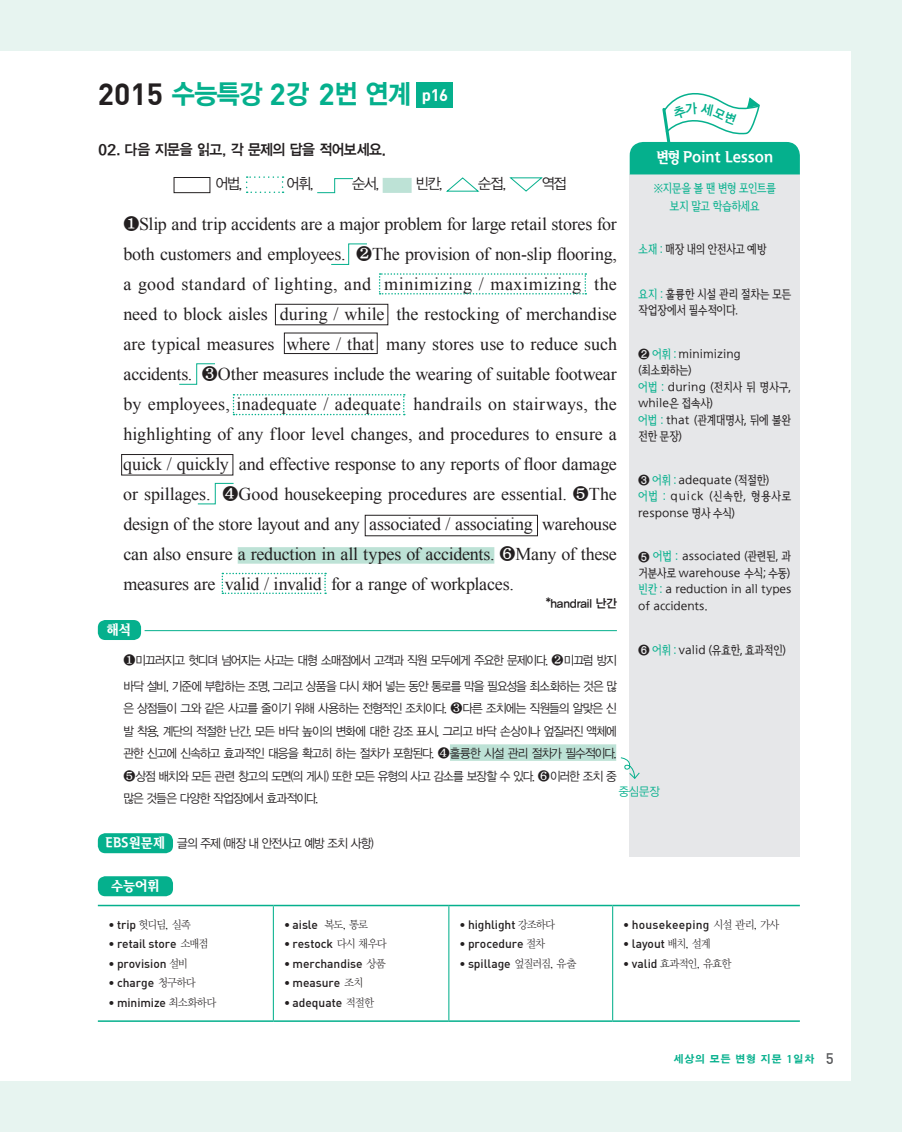
<style>
.page{position:relative;width:902px;height:1132px;background:#fff}
.page>*{position:absolute;margin:0;border:0;box-sizing:border-box;transform-origin:0 0}
.t1{font:27px "YDIYGO350";letter-spacing:-.03em;color:#05b08d;scale:.93 1}
.t2{font:18px/30px "Times New Roman";letter-spacing:-.015em;color:#231f20;text-align:justify}
.t3{font:15px "YDIYGO340";letter-spacing:-.03em;color:#231f20;scale:.93 1}
.t4{font:15px "YDIYGO320";letter-spacing:-.095em;color:#231f20;scale:.95 1}
.t5{font:15px "Rix Vita B";letter-spacing:.005em;color:#fff;scale:.93 1}
.t6{font:13.5px "Rix Vita B";color:#fff}
.t7{font:12.45px/22.5px "YDIYGO320";letter-spacing:-.08em;color:#231f20;scale:.93 1}
.t8{font:12px/16.5px "Rix Vita L";letter-spacing:-.015em;color:#231f20}
.t9{font:12px "Dinmed";color:#231f20}
.t10{font:12px/16.5px "Rix Vita L";letter-spacing:-.06em;color:#231f20;scale:.93 1}
.t11{font:12px/18px "Rix Vita L";letter-spacing:-.065em;color:#05b08d;text-align:center;scale:.93 1}
.t12{font:12px "Dinmed";letter-spacing:.02em;color:#231f20}
.t13{font:12px "Rix Vita L";letter-spacing:-.06em;color:#231f20}
.t14{font:12px "Rix Vita L";letter-spacing:-.065em;color:#231f20;scale:.93 1}
.t15{font:12px "YDIYGO340";letter-spacing:-.01em;color:#231f20}
.t16{font:12px "YDIYGO320";color:#05b08d;scale:.93 1}
.t17{font:11.25px "YDIY Mj O320";letter-spacing:-.09em;color:#231f20;scale:.95 1}
.t18{font:10.5px "SM3 K Gothic";letter-spacing:.025em;color:#05b08d}
.s1{font-family:"DIN";font-weight:700;font-size:30px;color:#231f20}
.s2{font-family:"DIN";font-weight:700;font-size:30px}
.s3{font-family:"DIN";font-weight:700;font-size:16.5px;color:#fff}
.s4{font-family:"SM3 K Gothic"}
.s5{font-family:"HCR Batang";font-weight:700;font-size:16.5px}
.s6{font-family:"HCR Batang";font-weight:700}
.s7{font-family:"Rix Vita B";font-size:13.5px;color:#fff}
.s8{font-family:"Dinmed";font-size:12px}
.s9{font-family:"YDIY Mj O320";font-size:11.25px}
.s10{color:#05b08d}
.s11{font-family:"HCR Batang"}
.s12{font-family:"Dinmed";font-size:15px;color:#57585a}
</style>
<div class="page">
<div style="left:13px;top:0;width:888px;height:1131px;background:#e7f4f0"></div>
<div style="left:0;top:0;width:13px;height:1131px;background:#e7f4f0"></div>
<div style="left:0;top:51px;width:13px;height:1029px;background:#fff"></div>
<div style="left:13px;top:51px;width:837px;height:1029px;background:#fff"></div>
<div style="left:382px;top:178px;width:29px;height:15px;background:#bde2d6"></div>
<div style="left:238px;top:547px;width:256px;height:16px;background:#bde2d6"></div>
<div style="left:450px;top:744px;width:166px;height:16px;background:#bde2d6"></div>
<div style="left:174px;top:177px;width:36px;height:16px;border:1px solid #231f20"></div>
<svg style="left:246px;top:176px;width:37px;height:17px"></svg>
<svg style="left:317px;top:178px;width:36px;height:15px"></svg>
<svg style="left:446px;top:177px;width:34px;height:15px"></svg>
<svg style="left:509px;top:177px;width:34px;height:15px"></svg>
<div style="left:98px;top:619px;width:43px;height:20px;background:#05b08d;border-radius:8px"></div>
<hr style="left:145px;top:630px;width:472px;height:1px;background:#05b08d">
<div style="left:98px;top:833px;width:75px;height:19px;background:#05b08d;border-radius:8px"></div>
<div style="left:98px;top:876px;width:75px;height:19px;background:#05b08d;border-radius:8px"></div>
<hr style="left:98px;top:904px;width:175px;height:1px;background:#05b08d">
<hr style="left:273px;top:904px;width:176px;height:1px;background:#05b08d">
<hr style="left:98px;top:1020px;width:175px;height:1px;background:#05b08d">
<hr style="left:273px;top:1020px;width:176px;height:1px;background:#05b08d">
<hr style="left:449px;top:904px;width:163px;height:1px;background:#05b08d">
<hr style="left:612px;top:904px;width:187px;height:1px;background:#05b08d">
<hr style="left:449px;top:1020px;width:163px;height:1px;background:#05b08d">
<hr style="left:612px;top:1020px;width:187px;height:1px;background:#05b08d">
<hr style="left:273px;top:905px;width:1px;height:115px;background:#05b08d">
<hr style="left:448px;top:905px;width:1px;height:115px;background:#05b08d">
<hr style="left:612px;top:905px;width:1px;height:115px;background:#05b08d">
<svg style="left:331px;top:243px;width:36px;height:22px"></svg>
<svg style="left:379px;top:273px;width:207px;height:21px"></svg>
<div style="left:275px;top:304px;width:113px;height:21px;border:1px solid #231f20"></div>
<div style="left:284px;top:332px;width:93px;height:22px;border:1px solid #231f20"></div>
<svg style="left:179px;top:363px;width:36px;height:22px"></svg>
<div style="left:121px;top:454px;width:112px;height:21px;border:1px solid #231f20"></div>
<svg style="left:197px;top:482px;width:37px;height:22px"></svg>
<div style="left:365px;top:514px;width:173px;height:22px;border:1px solid #231f20"></div>
<svg style="left:221px;top:572px;width:105px;height:22px"></svg>
<div style="left:629px;top:174px;width:170px;height:681px;background:#e6e7e9"></div>
<svg style="left:233px;top:394px;width:172px;height:21px"></svg>
<div style="left:416px;top:82px;width:37px;height:26px;background:#05b08d"></div>
<svg style="left:620px;top:757px;width:20px;height:22px"></svg>
<svg style="left:629px;top:93px;width:170px;height:81px"></svg>
<h1 class="t1" style="left:98px;top:80px;width:378px"><span class="s1">2015</span> 수능특강 <span class="s2">2</span>강 <span class="s2">2</span>번 연계 <span class="s3">p16</span></h1>
<p class="t3" style="left:98px;top:141px;width:311px"><span class="s4">02.</span> 다음 지문을 읽고, 각 문제의 답을 적어보세요.</p>
<p class="t4" style="left:215px;top:176px;width:30px">어법,</p>
<p class="t4" style="left:286px;top:176px;width:30px">어휘,</p>
<p class="t4" style="left:352px;top:176px;width:30px">순서,</p>
<p class="t4" style="left:415px;top:176px;width:30px">빈칸,</p>
<p class="t4" style="left:478px;top:176px;width:31px">순접,</p>
<p class="t4" style="left:541px;top:176px;width:28px">역접</p>
<p class="t2" style="left:123px;top:208px;width:495px"><span class="s5">❶</span>Slip and trip accidents are a major problem for large retail stores for both customers and employees. <span class="s5">❷</span>The provision of non-slip flooring, a good standard of lighting, and minimizing / maximizing the need to block aisles during / while the restocking of merchandise are typical measures where / that many stores use to reduce such accidents. <span class="s5">❸</span>Other measures include the wearing of suitable footwear by employees, inadequate / adequate handrails on stairways, the highlighting of any floor level changes, and procedures to ensure a quick / quickly and effective response to any reports of floor damage or spillages. <span class="s5">❹</span>Good housekeeping procedures are essential. <span class="s5">❺</span>The design of the store layout and any associated / associating warehouse can also ensure a reduction in all types of accidents. <span class="s5">❻</span>Many of these measures are valid / invalid for a range of workplaces.</p>
<p class="t15" style="left:545px;top:596px;width:73px">*handrail 난간</p>
<p class="t6" style="left:107px;top:621px;width:26px">해석</p>
<p class="t7" style="left:123px;top:647px;width:532px;line-height:25.5px"><span class="s6">❶</span>미끄러지고 헛디뎌 넘어지는 사고는 대형 소매점에서 고객과 직원 모두에게 주요한 문제이다. <span class="s6">❷</span>미끄럼 방지 바닥 설비, 기준에 부합하는 조명, 그리고 상품을 다시 채어 넣는 동안 통로를 막을 필요성을 최소화하는 것은 많</p>
<p class="t7" style="left:123px;top:697px;width:532px;text-align:justify">은 상점들이 그와 같은 사고를 줄이기 위해 사용하는 전형적인 조치이다. <span class="s6">❸</span>다른 조치에는 직원들의 알맞은 신 발 착용, 계단의 적절한 난간, 모든 바닥 높이의 변화에 대한 강조 표시, 그리고 바닥 손상이나 엎질러진 액체에 관한 신고에 신속하고 효과적인 대응을 확고히 하는 절차가 포함된다. <span class="s6">❹</span>훌륭한 시설 관리 절차가 필수적이다.<br><span class="s6">❺</span>상점 배치와 모든 관련 창고의 도면(의 게시) 또한 모든 유형의 사고 감소를 보장할 수 있다. <span class="s6">❻</span>이러한 조치 중 많은 것들은 다양한 작업장에서 효과적이다.</p>
<p class="t7" style="left:105px;top:831px;width:290px"><span class="s7">EBS원문제</span> 글의 주제 (매장 내 안전사고 예방 조치 사항)</p>
<p class="t6" style="left:111px;top:877px;width:50px">수능어휘</p>
<p class="t17" style="left:108px;top:918px;width:88px"><span class="s8">• trip</span> 헛디딤, 실족</p>
<p class="t9" style="left:108px;top:935px;width:102px">• retail store <span class="s9">소매점</span></p>
<p class="t9" style="left:108px;top:955px;width:81px">• provision <span class="s9">설비</span></p>
<p class="t9" style="left:108px;top:974px;width:89px">• charge <span class="s9">청구하다</span></p>
<p class="t9" style="left:108px;top:994px;width:109px">• minimize <span class="s9">최소화하다</span></p>
<p class="t5" style="left:656px;top:148px;width:127px">변형 Point Lesson</p>
<p class="t11" style="left:653px;top:179px;width:134px">※지문을 볼 땐 변형 포인트를 보지 말고 학습하세요</p>
<p class="t14" style="left:638px;top:242px;width:140px"><span class="s10">소재 :</span> 매장 내의 안전사고 예방</p>
<p class="t10" style="left:638px;top:285px;width:166px"><span class="s10">요지 :</span> 훌륭한 시설 관리 절차는 모든 작업장에서 필수적이다.</p>
<p class="t8" style="left:638px;top:345px;width:155px"><span class="s6">➋</span> <span class="s10">어휘 :</span> minimizing (최소화하는)<br><span class="s10">어법 :</span> during (전치사 뒤 명사구, while은 접속사)<br><span class="s10">어법 :</span> that (관계대명사, 뒤에 불완 전한 문장)</p>
<p class="t8" style="left:638px;top:471px;width:155px"><span class="s11">➌</span> <span class="s10">어휘 :</span> adequate (적절한) <span class="s10">어법 :</span> quick (신속한, 형용사로 response 명사 수식)</p>
<p class="t8" style="left:638px;top:548px;width:155px;text-align:justify"><span class="s11">➎</span> <span class="s10">어법 :</span> associated (관련된, 과 거분사로 warehouse 수식; 수동) <span class="s10">빈칸 :</span> a reduction in all types of accidents.</p>
<p class="t13" style="left:638px;top:642px;width:149px"><span class="s11">➏</span> <span class="s10">어휘 :</span> valid (유효한, 효과적인)</p>
<p class="t16" style="left:618px;top:784px;width:46px">중심문장</p>
<p class="t9" style="left:459px;top:916px;width:97px">• highlight <span class="s9">강조하다</span></p>
<p class="t9" style="left:459px;top:935px;width:87px">• procedure <span class="s9">절차</span></p>
<p class="t9" style="left:459px;top:955px;width:118px">• spillage <span class="s9">엎질러짐, 유출</span></p>
<p class="t12" style="left:623px;top:916px;width:157px">• housekeeping <span class="s9">시설 관리, 가사</span></p>
<p class="t9" style="left:623px;top:935px;width:89px">• layout <span class="s9">배치, 설계</span></p>
<p class="t17" style="left:623px;top:957px;width:115px"><span class="s8">• valid</span> 효과적인, 유효한</p>
<p class="t9" style="left:284px;top:916px;width:86px">• aisle <span class="s9">복도, 통로</span></p>
<p class="t9" style="left:284px;top:935px;width:104px">• restock <span class="s9">다시 채우다</span></p>
<p class="t9" style="left:284px;top:955px;width:103px">• merchandise <span class="s9">상품</span></p>
<p class="t9" style="left:284px;top:974px;width:81px">• measure <span class="s9">조치</span></p>
<p class="t9" style="left:284px;top:994px;width:92px">• adequate <span class="s9">적절한</span></p>
<p class="t18" style="left:673px;top:1052px;width:162px">세상의 모든 변형 지문 1일차 <span class="s12">5</span></p>
</div>
